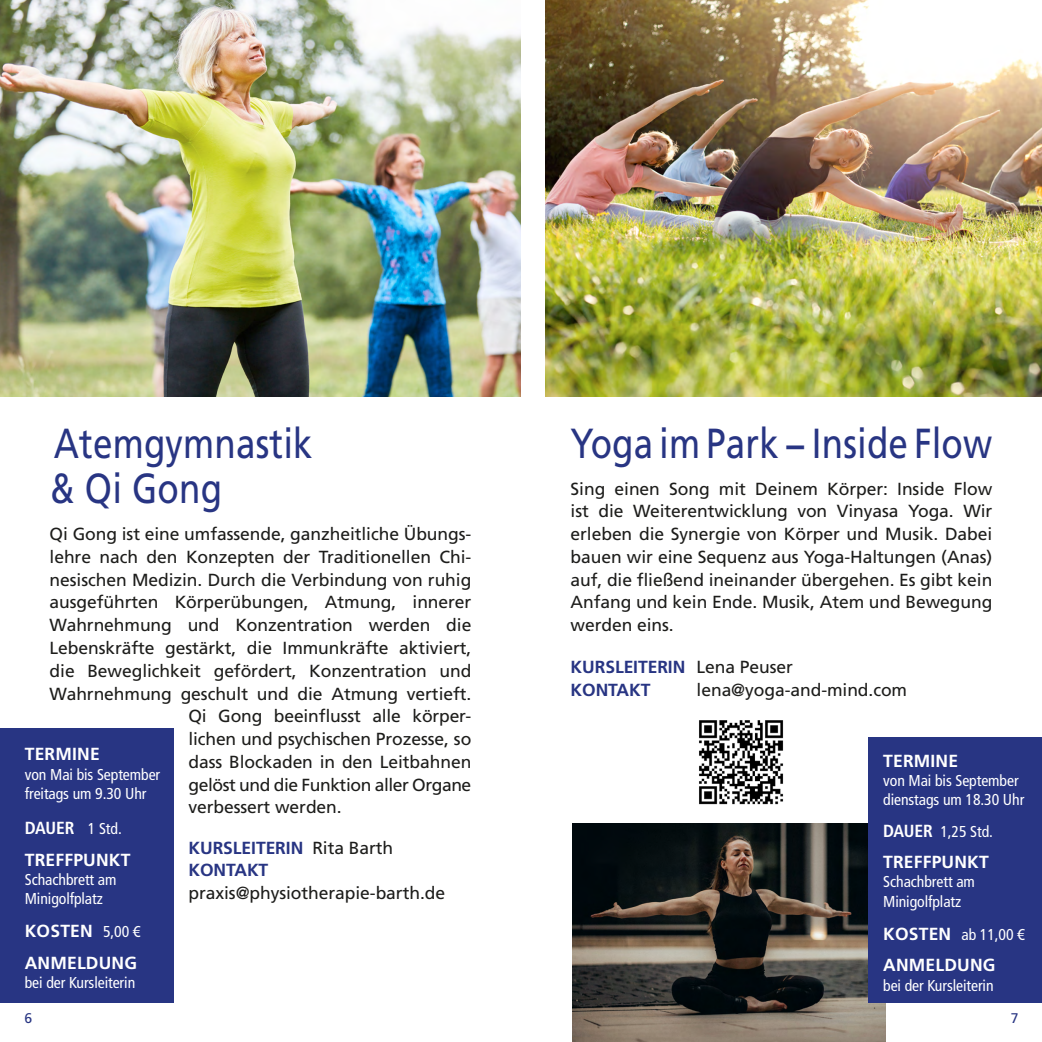
<style>
.page{position:relative;width:1042px;height:1042px;background:#fff}
.page>*{position:absolute;margin:0;border:0;box-sizing:border-box;transform-origin:0 0}
.t1{font:42px/45.5px "Frutiger LT Std";letter-spacing:.005em;color:#283583;scale:.83 1}
.t2{font:17.5px/22.8px "Frutiger LT Std";letter-spacing:-.005em;color:#1d1d1b;text-align:justify}
.t3{font:700 17.5px/31.5px "Frutiger LT Std";letter-spacing:.01em;color:#fff}
.t4{font:700 17.5px/22.8px "Frutiger LT Std";letter-spacing:-.005em;color:#283583}
.t5{font:17.5px "Frutiger LT Std";letter-spacing:-.025em;color:#1d1d1b}
.t6{font:condensed 15.75px/19.2px "Frutiger LT Std";letter-spacing:-.005em;color:#fff}
.t7{font:14px "Frutiger LT Std";color:#283583}
.s1{font-weight:400;color:#1d1d1b}
.s2{font-stretch:condensed}
.s3{font-weight:400;font-stretch:condensed;font-size:15.75px}
.s4{font-weight:700;font-size:17.5px}
.s5{font-weight:700;font-stretch:normal;font-size:17.5px}
</style>
<div class="page">
<img style="left:546px;top:0;width:496px;height:397px">
<img style="left:0;top:0;width:521px;height:397px">
<img style="left:572px;top:823px;width:313px;height:219px">
<img style="left:699px;top:720px;width:85px;height:85px">
<div style="left:0;top:728px;width:174px;height:274px;background:#283583"></div>
<div style="left:868px;top:737px;width:174px;height:265px;background:#283583"></div>
<h1 class="t1" style="left:50px;top:421px;width:318px">Atemgymnastik &amp; Qi Gong</h1>
<p class="t2" style="left:50px;top:523px;width:423px">Qi Gong ist eine umfassende, ganzheitliche Übungs-</p>
<p class="t2" style="left:50px;top:545px;width:423px">lehre nach den Konzepten der Traditionellen Chi-</p>
<p class="t2" style="left:50px;top:568px;width:423px">nesischen Medizin. Durch die Verbindung von ruhig</p>
<p class="t2" style="left:50px;top:591px;width:423px">ausgeführten Körperübungen, Atmung, innerer</p>
<p class="t2" style="left:50px;top:614px;width:423px">Wahrnehmung und Konzentration werden die</p>
<p class="t2" style="left:50px;top:636px;width:423px">Lebenskräfte gestärkt, die Immunkräfte aktiviert,</p>
<p class="t2" style="left:50px;top:659px;width:423px">die Beweglichkeit gefördert, Konzentration und</p>
<p class="t2" style="left:50px;top:682px;width:423px">Wahrnehmung geschult und die Atmung vertieft.</p>
<p class="t2" style="left:189px;top:705px;width:284px">Qi Gong beeinflusst alle körper-</p>
<p class="t2" style="left:189px;top:727px;width:284px">lichen und psychischen Prozesse, so</p>
<p class="t2" style="left:189px;top:750px;width:284px">dass Blockaden in den Leitbahnen</p>
<p class="t5" style="left:189px;top:774px;width:284px">gelöst und die Funktion aller Organe</p>
<p class="t2" style="left:189px;top:796px;width:155px">verbessert werden.</p>
<p class="t4" style="left:188px;top:836px;width:206px">KURSLEITERIN <span class="s1">Rita Barth<br></span>KONTAKT</p>
<p class="t2" style="left:188px;top:881px;width:258px">praxis@physiotherapie-barth.de</p>
<p class="t3" style="left:25px;top:739px;width:76px">TERMINE</p>
<p class="t6" style="left:25px;top:765px;width:137px">von Mai bis September freitags um 9.30 Uhr</p>
<p class="t3" style="left:25px;top:812px;width:107px"><span class="s2">DAUER</span> <span class="s3">1 Std.<br></span>TREFFPUNKT</p>
<p class="t6" style="left:25px;top:870px;width:93px">Schachbrett am<br>Minigolfplatz</p>
<p class="t3" style="left:25px;top:915px;width:117px">KOSTEN <span class="s3">5,00 €<br></span>ANMELDUNG</p>
<p class="t6" style="left:25px;top:973px;width:112px">bei der Kursleiterin</p>
<h1 class="t1" style="left:570px;top:421px;width:510px">Yoga im Park − Inside Flow</h1>
<p class="t2" style="left:570px;top:477px;width:423px">Sing einen Song mit Deinem Körper: Inside Flow ist die Weiterentwicklung von Vinyasa Yoga. Wir erleben die Synergie von Körper und Musik. Dabei bauen wir eine Sequenz aus Yoga-Haltungen (Anas) auf, die fließend ineinander übergehen. Es gibt kein Anfang und kein Ende. Musik, Atem und Bewegung werden eins.</p>
<p class="t4" style="left:570px;top:656px;width:224px">KURSLEITERIN <span class="s1">Lena Peuser<br></span>KONTAKT</p>
<p class="t2" style="left:696px;top:678px;width:212px">lena@yoga-and-mind.com</p>
<p class="t3" style="left:883px;top:745px;width:76px">TERMINE</p>
<p class="t6" style="left:883px;top:771px;width:143px">von Mai bis September dienstags um 18.30 Uhr</p>
<p class="t6" style="left:883px;top:821px;width:111px"><span class="s4">DAUER</span> 1,25 Std.</p>
<p class="t3" style="left:883px;top:846px;width:107px">TREFFPUNKT</p>
<p class="t6" style="left:883px;top:872px;width:93px">Schachbrett am<br>Minigolfplatz</p>
<p class="t6" style="left:883px;top:925px;width:143px"><span class="s5">KOSTEN</span> ab 11,00 €</p>
<p class="t3" style="left:883px;top:949px;width:114px">ANMELDUNG</p>
<p class="t6" style="left:883px;top:975px;width:112px">bei der Kursleiterin</p>
<p class="t7" style="left:25px;top:1009px;width:9px">6</p>
<p class="t7" style="left:1011px;top:1009px;width:9px">7</p>
</div>
